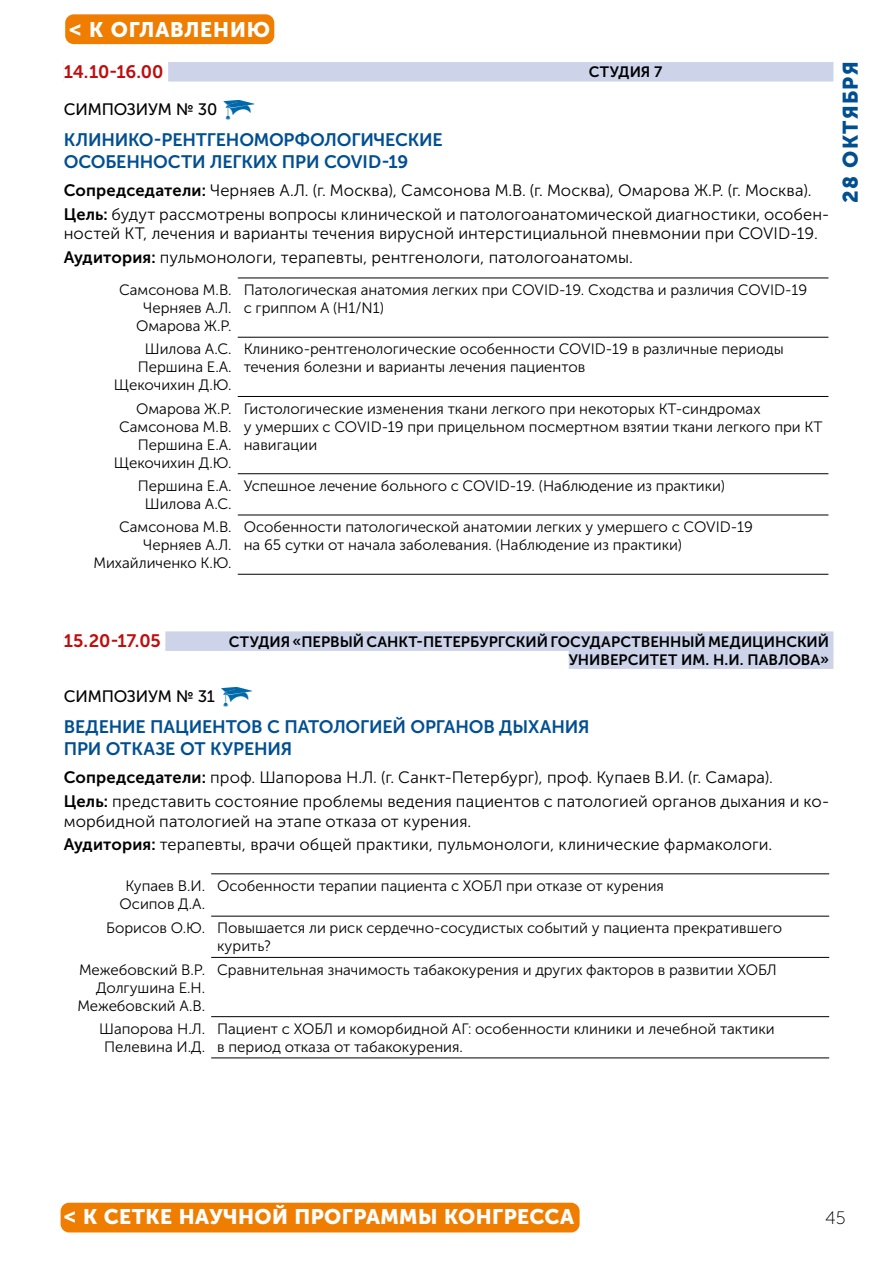
<style>
.page{position:relative;width:893px;height:1263px;background:#fff}
.page>*{position:absolute;margin:0;border:0;box-sizing:border-box;transform-origin:0 0}
.t1{font:21px "Museo Sans Cyrl 900";letter-spacing:.02em;color:#fff}
.t2{font:21px "Museo Sans Cyrl 900";letter-spacing:.04em;color:#fff}
.t3{font:21px "Museo Sans Cyrl 900";letter-spacing:.06em;color:#004f91}
.t4{font:18px/22.5px "Museo Sans Cyrl 700";letter-spacing:-.01em;color:#004f91}
.t5{font:18px "Museo Sans Cyrl 700";letter-spacing:-.01em;color:#c00d0e}
.t6{font:18px "Museo Sans Cyrl 100";color:#000}
.t7{font:16.5px/23.7px "Museo Sans Cyrl 300";letter-spacing:.005em;color:#000}
.t8{font:16.5px "Museo Sans Cyrl 500";letter-spacing:-.01em;color:#000}
.t9{font:15px/18px "Museo Sans Cyrl 300";color:#000}
.t10{font:15px/18px "Museo Sans Cyrl 700";color:#000;text-align:right}
.s1{font-family:"Museo Sans Cyrl 700"}
</style>
<div class="page">
<div style="left:64px;top:62px;width:769px;height:20px;background:#cdd4e9"></div>
<div style="left:64px;top:62px;width:104px;height:22px;background:#fff"></div>
<div style="left:64px;top:631px;width:769px;height:20px;background:#cdd4e9"></div>
<div style="left:64px;top:631px;width:101px;height:22px;background:#fff"></div>
<div style="left:569px;top:649px;width:264px;height:20px;background:#cdd4e9"></div>
<hr style="left:238px;top:278px;width:590px;height:1px;background:#000">
<hr style="left:238px;top:337px;width:590px;height:1px;background:#000">
<hr style="left:238px;top:396px;width:590px;height:1px;background:#000">
<hr style="left:238px;top:473px;width:590px;height:1px;background:#000">
<hr style="left:238px;top:515px;width:590px;height:1px;background:#000">
<hr style="left:238px;top:574px;width:590px;height:1px;background:#000">
<hr style="left:211px;top:873px;width:618px;height:1px;background:#000">
<hr style="left:211px;top:916px;width:618px;height:1px;background:#000">
<hr style="left:211px;top:957px;width:618px;height:1px;background:#000">
<hr style="left:211px;top:1016px;width:618px;height:1px;background:#000">
<hr style="left:211px;top:1057px;width:618px;height:1px;background:#000">
<div style="left:61px;top:1203px;width:519px;height:29px;background:#ef7d00;border-radius:9px"></div>
<div style="left:65px;top:14px;width:209px;height:30px;background:#ef7d00;border-radius:9px"></div>
<h1 class="t2" style="left:69px;top:18px;width:202px">&lt; K ОГЛАВЛЕНИЮ</h1>
<p class="t5" style="left:64px;top:62px;width:101px">14.10-16.00</p>
<p class="t8" style="left:64px;top:100px;width:155px">СИМПОЗИУМ № 30</p>
<p class="t4" style="left:64px;top:128px;width:380px">КЛИНИКО-РЕНТГЕНОМОРФОЛОГИЧЕСКИЕ<br>ОСОБЕННОСТИ ЛЕГКИХ ПРИ COVID-19</p>
<p class="t7" style="left:64px;top:179px;width:767px"><span class="s1">Сопредседатели:</span> Черняев А.Л. (г. Москва), Самсонова М.В. (г. Москва), Омарова Ж.Р. (г. Москва).<br><span class="s1">Цель:</span> будут рассмотрены вопросы клинической и патологоанатомической диагностики, особен-</p>
<p class="t7" style="left:64px;top:222px;width:755px">ностей КТ, лечения и варианты течения вирусной интерстициальной пневмонии при COVID-19.<br><span class="s1">Аудитория:</span> пульмонологи, терапевты, рентгенологи, патологоанатомы.</p>
<p class="t9" style="left:119px;top:281px;width:114px;text-align:right">Самсонова М.В.<br>Черняев А.Л.<br>Омарова Ж.Р.</p>
<p class="t9" style="left:244px;top:281px;width:565px">Патологическая анатомия легких при COVID-19. Сходства и различия COVID-19 с гриппом A (H1/N1)</p>
<p class="t9" style="left:114px;top:340px;width:119px;text-align:right">Шилова А.С.<br>Першина Е.А.<br>Щекочихин Д.Ю.</p>
<p class="t9" style="left:244px;top:340px;width:542px">Клинико-рентгенологические особенности COVID-19 в различные периоды течения болезни и варианты лечения пациентов</p>
<p class="t9" style="left:114px;top:400px;width:119px;text-align:right">Омарова Ж.Р.<br>Самсонова М.В.<br>Першина Е.А.<br>Щекочихин Д.Ю.</p>
<p class="t9" style="left:244px;top:400px;width:580px">Гистологические изменения ткани легкого при некоторых КТ-синдромах<br>у умерших с COVID-19 при прицельном посмертном взятии ткани легкого при КТ навигации</p>
<p class="t9" style="left:138px;top:477px;width:95px;text-align:center">Першина Е.А.<br>Шилова А.С.</p>
<p class="t9" style="left:244px;top:477px;width:483px">Успешное лечение больного с COVID-19. (Наблюдение из практики)</p>
<p class="t9" style="left:94px;top:518px;width:140px;text-align:right">Самсонова М.В.<br>Черняев А.Л.<br>Михайличенко К.Ю.</p>
<p class="t9" style="left:244px;top:518px;width:511px">Особенности патологической анатомии легких у умершего с COVID-19 на 65 сутки от начала заболевания. (Наблюдение из практики)</p>
<h1 class="t3" style="left:838px;top:203px;width:143px;rotate:-90deg">28 ОКТЯБРЯ</h1>
<p class="t5" style="left:64px;top:631px;width:99px">15.20-17.05</p>
<p class="t10" style="left:229px;top:632px;width:602px">СТУДИЯ «ПЕРВЫЙ САНКТ-ПЕТЕРБУРГСКИЙ ГОСУДАРСТВЕННЫЙ МЕДИЦИНСКИЙ<br>УНИВЕРСИТЕТ ИМ. Н.И. ПАВЛОВА»</p>
<p class="t8" style="left:64px;top:687px;width:153px">СИМПОЗИУМ № 31</p>
<p class="t4" style="left:64px;top:715px;width:527px">ВЕДЕНИЕ ПАЦИЕНТОВ С ПАТОЛОГИЕЙ ОРГАНОВ ДЫХАНИЯ<br>ПРИ ОТКАЗЕ ОТ КУРЕНИЯ</p>
<p class="t7" style="left:64px;top:766px;width:767px"><span class="s1">Сопредседатели:</span> проф. Шапорова Н.Л. (г. Санкт-Петербург), проф. Купаев В.И. (г. Самара).<br><span class="s1">Цель:</span> представить состояние проблемы ведения пациентов с патологией органов дыхания и ко-</p>
<p class="t7" style="left:64px;top:809px;width:710px">морбидной патологией на этапе отказа от курения.<br><span class="s1">Аудитория:</span> терапевты, врачи общей практики, пульмонологи, клинические фармакологи.</p>
<p class="t9" style="left:120px;top:877px;width:87px;text-align:center">Купаев В.И.<br>Осипов Д.А.</p>
<p class="t9" style="left:217px;top:877px;width:448px">Особенности терапии пациента с ХОБЛ при отказе от курения</p>
<p class="t9" style="left:217px;top:919px;width:566px;text-indent:-111px">Борисов О.Ю. Повышается ли риск сердечно-сосудистых событий у пациента прекратившего курить?</p>
<p class="t9" style="left:77px;top:961px;width:129px;text-align:right">Межебовский В.Р.<br>Долгушина Е.Н.<br>Межебовский А.В.</p>
<p class="t9" style="left:217px;top:961px;width:561px">Сравнительная значимость табакокурения и других факторов в развитии ХОБЛ</p>
<p class="t9" style="left:99px;top:1020px;width:107px;text-align:center">Шапорова Н.Л.<br>Пелевина И.Д.</p>
<p class="t9" style="left:217px;top:1020px;width:559px">Пациент с ХОБЛ и коморбидной АГ: особенности клиники и лечебной тактики в период отказа от табакокурения.</p>
<h1 class="t1" style="left:64px;top:1205px;width:512px">&lt; K СЕТКЕ НАУЧНОЙ ПРОГРАММЫ КОНГРЕССА</h1>
<p class="t6" style="left:825px;top:1208px;width:22px">45</p>
</div>
